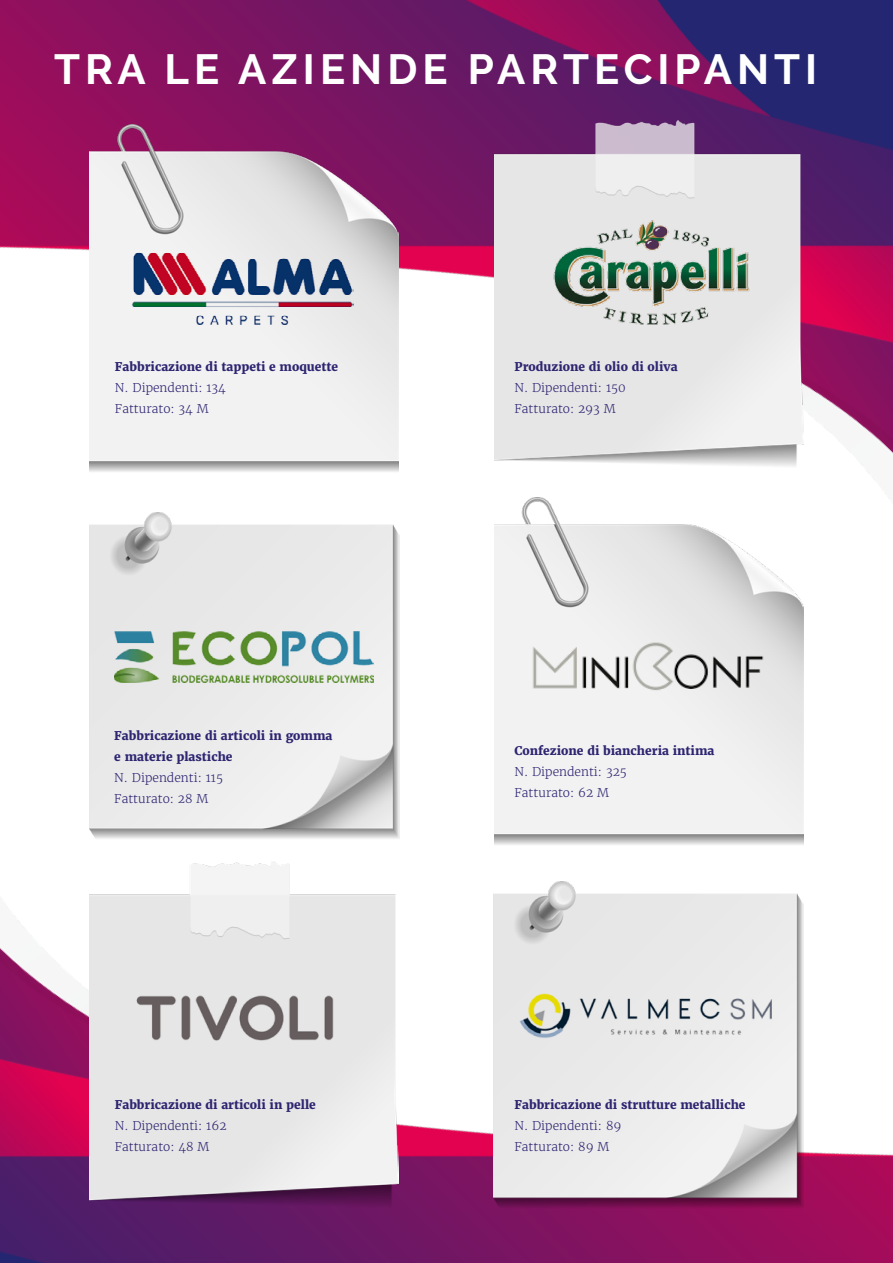
<style>
.page{position:relative;width:893px;height:1263px;background:#fff}
.page>*{position:absolute;margin:0;border:0;box-sizing:border-box;transform-origin:0 0}
.t1{font:700 42px "Raleway";letter-spacing:.12em;color:#fff}
.t2{font:800 12px/21px "Merriweather";color:#2d2571}
.t3{font:300 12px/21px "Merriweather";color:#2d2571}
</style>
<div class="page">
<img style="left:0;top:894px;width:893px;height:369px">
<img style="left:0;top:0;width:893px;height:571px">
<img style="left:90px;top:124px;width:308px;height:348px">
<img style="left:494px;top:497px;width:309px;height:348px">
<img style="left:494px;top:121px;width:309px;height:347px">
<img style="left:90px;top:861px;width:308px;height:348px">
<img style="left:90px;top:512px;width:310px;height:327px">
<img style="left:493px;top:882px;width:310px;height:327px">
<img style="left:131px;top:248px;width:222px;height:80px">
<img style="left:550px;top:217px;width:204px;height:111px">
<img style="left:115px;top:631px;width:259px;height:52px">
<img style="left:520px;top:633px;width:255px;height:61px">
<img style="left:129px;top:984px;width:214px;height:67px">
<img style="left:518px;top:990px;width:259px;height:51px">
<h1 class="t1" style="left:54px;top:45px;width:765px">TRA LE AZIENDE PARTECIPANTI</h1>
<p class="t2" style="left:115px;top:356px;width:225px">Fabbricazione di tappeti e moquette</p>
<p class="t3" style="left:115px;top:377px;width:112px">N. Dipendenti: 134<br>Fatturato: 34 M</p>
<p class="t2" style="left:114px;top:725px;width:220px">Fabbricazione di articoli in gomma e materie plastiche</p>
<p class="t3" style="left:114px;top:767px;width:110px">N. Dipendenti: 115<br>Fatturato: 28 M</p>
<p class="t2" style="left:115px;top:1094px;width:203px">Fabbricazione di articoli in pelle</p>
<p class="t3" style="left:115px;top:1115px;width:113px">N. Dipendenti: 162<br>Fatturato: 48 M</p>
<p class="t2" style="left:514px;top:356px;width:165px">Produzione di olio di oliva</p>
<p class="t3" style="left:514px;top:377px;width:113px">N. Dipendenti: 150<br>Fatturato: 293 M</p>
<p class="t2" style="left:514px;top:740px;width:201px">Confezione di biancheria intima</p>
<p class="t3" style="left:514px;top:761px;width:114px">N. Dipendenti: 325<br>Fatturato: 62 M</p>
<p class="t2" style="left:514px;top:1094px;width:233px">Fabbricazione di strutture metalliche</p>
<p class="t3" style="left:514px;top:1115px;width:108px">N. Dipendenti: 89<br>Fatturato: 89 M</p>
</div>
